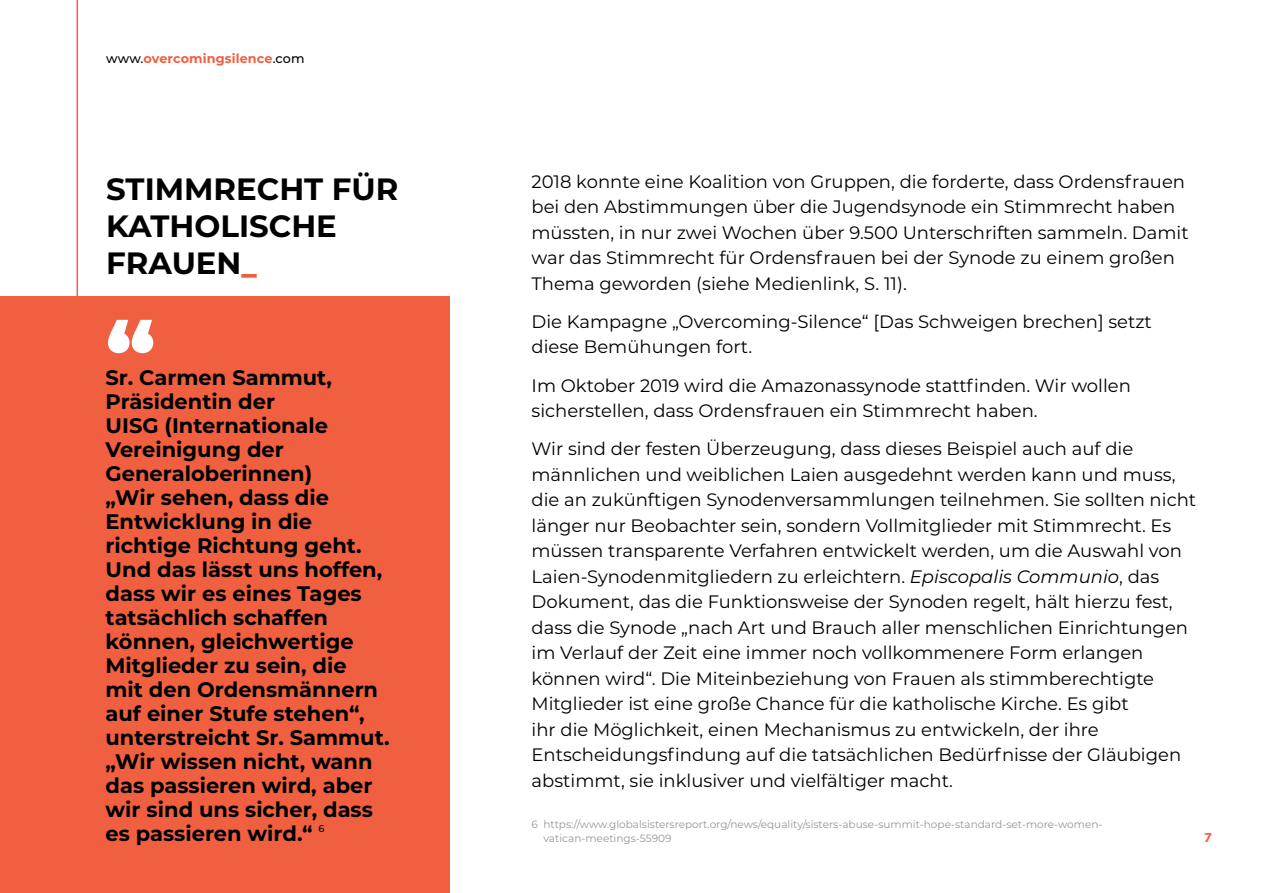
<style>
.page{position:relative;width:1263px;height:893px;background:#fff}
.page>*{position:absolute;margin:0;border:0;box-sizing:border-box;transform-origin:0 0}
.t1{font:900 81.75px "Montserrat";color:#fff}
.t2{font:700 30.75px/36.9px "Montserrat";color:#000}
.t3{font:700 21px/24px "Montserrat";color:#000}
.t4{font:18px/25.5px "Montserrat";color:#000}
.t5{font:700 12.75px "Montserrat";letter-spacing:.01em;color:#f15f41}
.t6{font:700 12.75px "Gotham";color:#f15f41}
.t7{font:10.5px/13.5px "Montserrat";color:#939598}
.s1{font-weight:500;color:#000}
.s2{font-weight:900;color:#f15f41}
.s3{font-style:italic}
</style>
<div class="page">
<hr style="left:77px;top:0;width:1px;height:328px;background:#f15f41">
<div style="left:0;top:296px;width:449px;height:597px;background:#f15f41"></div>
<p class="t5" style="left:106px;top:50px;width:200px"><span class="s1">www.</span>overcomingsilence<span class="s1">.com</span></p>
<h2 class="t2" style="left:106px;top:169px;width:294px">STIMMRECHT FÜR<br>KATHOLISCHE<br>FRAUEN<span class="s2">_</span></h2>
<h1 class="t1" style="left:106px;top:290px;width:50px">“</h1>
<p class="t3" style="left:106px;top:365px;width:285px">Sr. Carmen Sammut,<br>Präsidentin der<br>UISG (Internationale<br>Vereinigung der<br>Generaloberinnen)<br>„Wir sehen, dass die<br>Entwicklung in die richtige Richtung geht.<br>Und das lässt uns hoffen, dass wir es eines Tages tatsächlich schaffen können, gleichwertige<br>Mitglieder zu sein, die<br>mit den Ordensmännern auf einer Stufe stehen“, unterstreicht Sr. Sammut. „Wir wissen nicht, wann das passieren wird, aber wir sind uns sicher, dass es passieren wird.“ <sup>6</sup></p>
<p class="t4" style="left:531px;top:168px;width:659px">2018 konnte eine Koalition von Gruppen, die forderte, dass Ordensfrauen bei den Abstimmungen über die Jugendsynode ein Stimmrecht haben müssten, in nur zwei Wochen über 9.500 Unterschriften sammeln. Damit war das Stimmrecht für Ordensfrauen bei der Synode zu einem großen Thema geworden (siehe Medienlink, S. 11).</p>
<p class="t4" style="left:531px;top:308px;width:622px">Die Kampagne „Overcoming-Silence“ [Das Schweigen brechen] setzt diese Bemühungen fort.</p>
<p class="t4" style="left:531px;top:372px;width:601px">Im Oktober 2019 wird die Amazonassynode stattfinden. Wir wollen sicherstellen, dass Ordensfrauen ein Stimmrecht haben.</p>
<p class="t4" style="left:531px;top:436px;width:666px">Wir sind der festen Überzeugung, dass dieses Beispiel auch auf die männlichen und weiblichen Laien ausgedehnt werden kann und muss, die an zukünftigen Synodenversammlungen teilnehmen. Sie sollten nicht länger nur Beobachter sein, sondern Vollmitglieder mit Stimmrecht. Es müssen transparente Verfahren entwickelt werden, um die Auswahl von Laien-Synodenmitgliedern zu erleichtern. <span class="s3">Episcopalis Communio</span>, das Dokument, das die Funktionsweise der Synoden regelt, hält hierzu fest, dass die Synode „nach Art und Brauch aller menschlichen Einrichtungen im Verlauf der Zeit eine immer noch vollkommenere Form erlangen können wird“. Die Miteinbeziehung von Frauen als stimmberechtigte Mitglieder ist eine große Chance für die katholische Kirche. Es gibt<br>ihr die Möglichkeit, einen Mechanismus zu entwickeln, der ihre Entscheidungsfindung auf die tatsächlichen Bedürfnisse der Gläubigen abstimmt, sie inklusiver und vielfältiger macht.</p>
<p class="t7" style="left:543px;top:818px;width:560px;text-indent:-12px">6 https://www.globalsistersreport.org/news/equality/sisters-abuse-summit-hope-standard-set-more-women&shy;vatican-meetings-55909</p>
<p class="t6" style="left:1204px;top:829px;width:9px">7</p>
</div>
